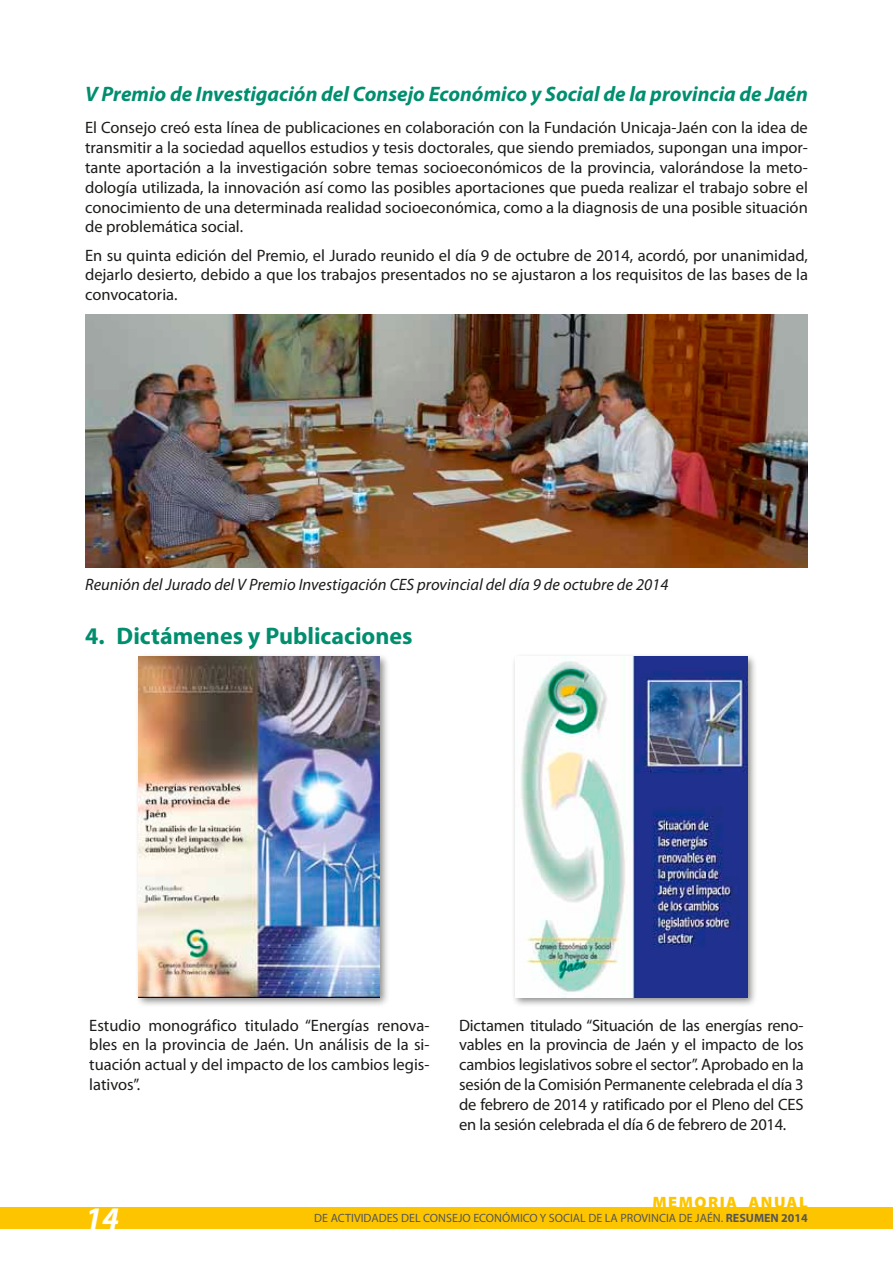
<style>
.page{position:relative;width:893px;height:1263px;background:#fff}
.page>*{position:absolute;margin:0;border:0;box-sizing:border-box;transform-origin:0 0}
.t1{font:italic 700 31.5px "Myriad Pro";color:#fff}
.t2{font:700 24px "Myriad Pro";color:#008e6f}
.t3{font:italic 700 21px "Myriad Pro";color:#008e6f}
.t4{font:16.5px/19.8px "Myriad Pro";color:#1c1c1a;text-align:justify}
.t5{font:italic 16.5px "Myriad Pro";color:#1c1c1a}
.t6{font:900 16.5px "Myriad Pro";letter-spacing:.09em;color:#fdc500}
.t7{font:12px "Myriad Pro";color:#565655}
.s1{font-weight:700}
</style>
<div class="page">
<div style="left:0;top:1208px;width:893px;height:21px;background:#fdc500"></div>
<img style="left:85px;top:314px;width:723px;height:254px">
<div style="left:135px;top:653px;width:255px;height:354px;background:#1c1c1a;opacity:.5"></div>
<img style="left:139px;top:657px;width:241px;height:340px">
<div style="left:512px;top:653px;width:246px;height:354px;background:#1c1c1a;opacity:.5"></div>
<img style="left:515px;top:657px;width:232px;height:340px">
<p class="t3" style="left:85px;top:82px;width:724px">V Premio de Investigación del Consejo Económico y Social de la provincia de Jaén</p>
<p class="t4" style="left:85px;top:118px;width:724px">El Consejo creó esta línea de publicaciones en colaboración con la Fundación Unicaja-Jaén con la idea de transmitir a la sociedad aquellos estudios y tesis doctorales, que siendo premiados, supongan una impor&shy;tante aportación a la investigación sobre temas socioeconómicos de la provincia, valorándose la meto&shy;dología utilizada, la innovación así como las posibles aportaciones que pueda realizar el trabajo sobre el conocimiento de una determinada realidad socioeconómica, como a la diagnosis de una posible situación de problemática social.</p>
<p class="t4" style="left:85px;top:246px;width:724px">En su quinta edición del Premio, el Jurado reunido el día 9 de octubre de 2014, acordó, por unanimidad, dejarlo desierto, debido a que los trabajos presentados no se ajustaron a los requisitos de las bases de la convocatoria.</p>
<p class="t5" style="left:85px;top:575px;width:585px">Reunión del Jurado del V Premio Investigación CES provincial del día 9 de octubre de 2014</p>
<h2 class="t2" style="left:85px;top:622px;width:329px">4. Dictámenes y Publicaciones</h2>
<p class="t4" style="left:89px;top:1015px;width:342px">Estudio monográfico titulado “Energías renova&shy;bles en la provincia de Jaén. Un análisis de la si&shy;tuación actual y del impacto de los cambios legis&shy;lativos”.</p>
<p class="t4" style="left:459px;top:1015px;width:346px">Dictamen titulado “Situación de las energías reno&shy;vables en la provincia de Jaén y el impacto de los cambios legislativos sobre el sector”. Aprobado en la sesión de la Comisión Permanente celebrada el día 3 de febrero de 2014 y ratificado por el Pleno del CES en la sesión celebrada el día 6 de febrero de 2014.</p>
<p class="t6" style="left:652px;top:1193px;width:157px">MEMORIA ANUAL</p>
<h1 class="t1" style="left:85px;top:1201px;width:36px">14</h1>
<p class="t7" style="left:314px;top:1212px;width:495px">DE ACTIVIDADES DEL CONSEJO ECONÓMICO Y SOCIAL DE LA PROVINCIA DE JAÉN. <span class="s1">RESUMEN 2014</span></p>
</div>
